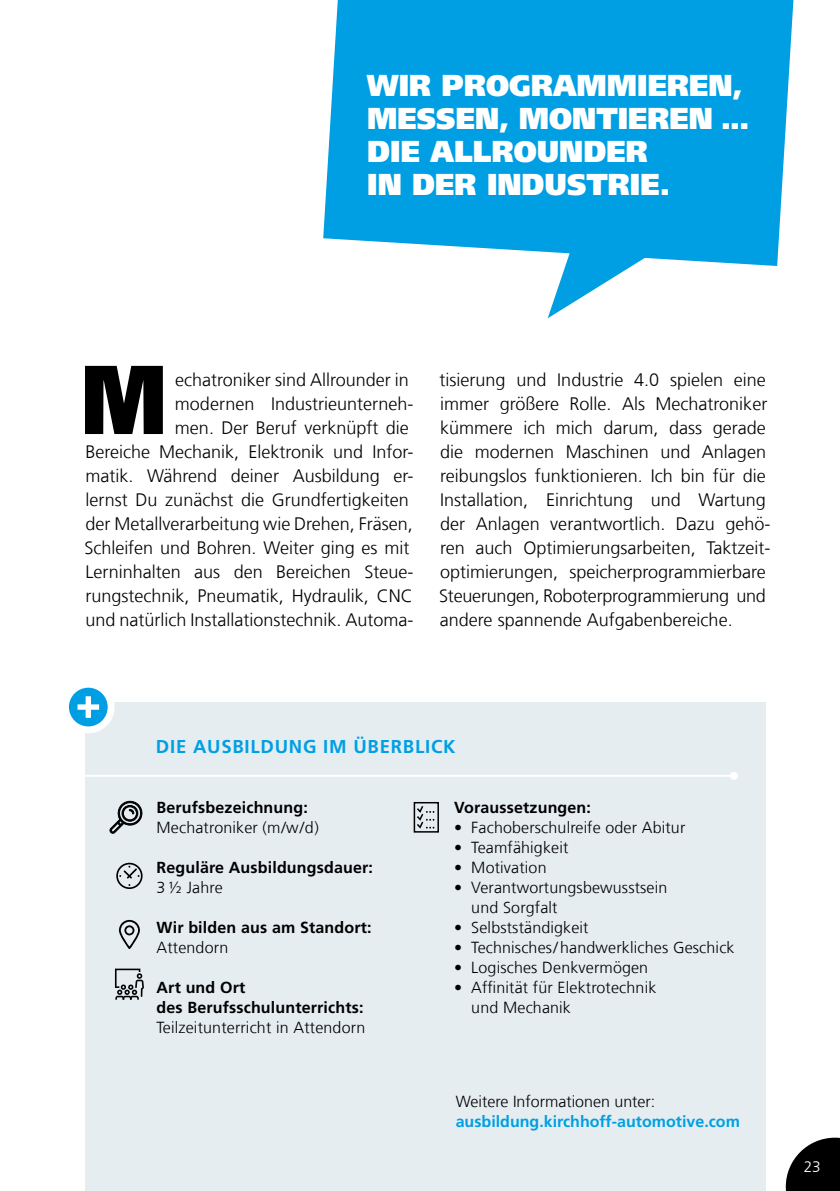
<style>
.page{position:relative;width:840px;height:1191px;background:#fff}
.page>*{position:absolute;margin:0;border:0;box-sizing:border-box;transform-origin:0 0}
.t1{font:900 30px/33px "Frutiger LT";color:#fff;scale:.94 1}
.t2{font:700 18.6px "Frutiger LT Com";letter-spacing:.04em;color:#009fe3}
.t3{font:300 18px/24px "Frutiger LT Com";color:#000;text-align:right}
.t4{font:300 16px/20px "Frutiger LT Com";letter-spacing:.01em;color:#000}
.t5{font:700 16px/20px "Frutiger LT Com";letter-spacing:.01em;color:#000}
.t6{font:700 16px "Frutiger LT Com";color:#009fe3}
.t7{font:300 15.4px "Frutiger LT Com";color:#fff}
</style>
<div class="page">
<svg style="left:785px;top:1137px;width:54px;height:54px"></svg>
<svg style="left:547px;top:266px;width:85px;height:52px"></svg>
<svg style="left:323px;top:0;width:470px;height:266px;background:#13a6e5"></svg>
<div style="left:85px;top:702px;width:680px;height:489px;background:#e5edf1"></div>
<svg style="left:65px;top:684px;width:46px;height:46px"></svg>
<div style="left:62px;top:681px;width:52px;height:52px;border:7px solid #fff;border-radius:50%"></div>
<svg style="left:86px;top:696px;width:13px;height:22px"></svg>
<hr style="left:85px;top:775px;width:648px;height:2px;background:#fff">
<div style="left:729px;top:772px;width:8px;height:8px;background:#fff;border-radius:50%"></div>
<svg style="left:109px;top:801px;width:34px;height:32px"></svg>
<svg style="left:119px;top:920px;width:21px;height:29px"></svg>
<div style="left:413px;top:802px;width:25px;height:30px;border:2px solid #000"></div>
<svg style="left:415px;top:804px;width:19px;height:26px"></svg>
<svg style="left:116px;top:862px;width:26px;height:27px"></svg>
<svg style="left:115px;top:968px;width:29px;height:31px"></svg>
<svg style="left:86px;top:366px;width:77px;height:68px;background:#2b2b2b"></svg>
<img style="left:62px;top:365px;width:24px;height:368px">
<h1 class="t1" style="left:367px;top:69px;width:408px">WIR PROGRAMMIEREN,<br>MESSEN, MONTIEREN ...<br>DIE ALLROUNDER<br>IN DER INDUSTRIE.</h1>
<p class="t3" style="left:84px;top:367px;width:330px">echatroniker sind Allrounder in<br>modernen Industrieunterneh-<br>men. Der Beruf verknüpft die<br>Bereiche Mechanik, Elektronik und Infor&shy;matik. Während deiner Ausbildung er&shy;lernst Du zunächst die Grundfertigkeiten der Metallverarbeitung wie Drehen, Fräsen, Schleifen und Bohren. Weiter ging es mit Lerninhalten aus den Bereichen Steue&shy;rungstechnik, Pneumatik, Hydraulik, CNC und natürlich Installationstechnik. Automa-</p>
<p class="t3" style="left:439px;top:367px;width:333px;text-align:left">tisierung und Industrie 4.0 spielen eine immer größere Rolle. Als Mechatroniker kümmere ich mich darum, dass gerade die modernen Maschinen und Anlagen reibungslos funktionieren. Ich bin für die Installation, Einrichtung und Wartung der Anlagen verantwortlich. Dazu gehö&shy;ren auch Optimierungsarbeiten, Taktzeit&shy;optimierungen, speicherprogrammierbare Steuerungen, Roboterprogrammierung und andere spannende Aufgabenbereiche.</p>
<p class="t2" style="left:156px;top:735px;width:301px">DIE AUSBILDUNG IM ÜBERBLICK</p>
<p class="t5" style="left:156px;top:797px;width:153px">Berufsbezeichnung:</p>
<p class="t4" style="left:156px;top:817px;width:164px">Mechatroniker (m/w/d)</p>
<p class="t5" style="left:156px;top:857px;width:218px">Reguläre Ausbildungsdauer:</p>
<p class="t4" style="left:156px;top:877px;width:68px">3 ½ Jahre</p>
<p class="t5" style="left:156px;top:917px;width:216px">Wir bilden aus am Standort:</p>
<p class="t4" style="left:156px;top:937px;width:73px">Attendorn</p>
<p class="t5" style="left:156px;top:977px;width:208px">Art und Ort<br>des Berufsschulunterrichts:</p>
<p class="t4" style="left:156px;top:1017px;width:210px">Teilzeitunterricht in Attendorn</p>
<p class="t5" style="left:454px;top:797px;width:138px">Voraussetzungen:</p>
<p class="t4" style="left:454px;top:817px;width:232px">• Fachoberschulreife oder Abitur</p>
<p class="t4" style="left:454px;top:837px;width:116px">• Teamfähigkeit</p>
<p class="t4" style="left:454px;top:857px;width:94px">• Motivation</p>
<p class="t4" style="left:471px;top:877px;width:197px;text-indent:-17px">• Verantwortungsbewusstsein und Sorgfalt</p>
<p class="t4" style="left:454px;top:917px;width:136px">• Selbstständigkeit</p>
<p class="t4" style="left:454px;top:937px;width:282px">• Technisches/ handwerkliches Geschick</p>
<p class="t4" style="left:454px;top:957px;width:195px">• Logisches Denkvermögen</p>
<p class="t4" style="left:471px;top:977px;width:186px;text-indent:-17px">• Affinität für Elektrotechnik und Mechanik</p>
<p class="t4" style="left:455px;top:1091px;width:201px">Weitere Informationen unter:</p>
<p class="t6" style="left:455px;top:1111px;width:285px">ausbildung.kirchhoff-automotive.com</p>
<p class="t7" style="left:803px;top:1156px;width:19px">23</p>
</div>
